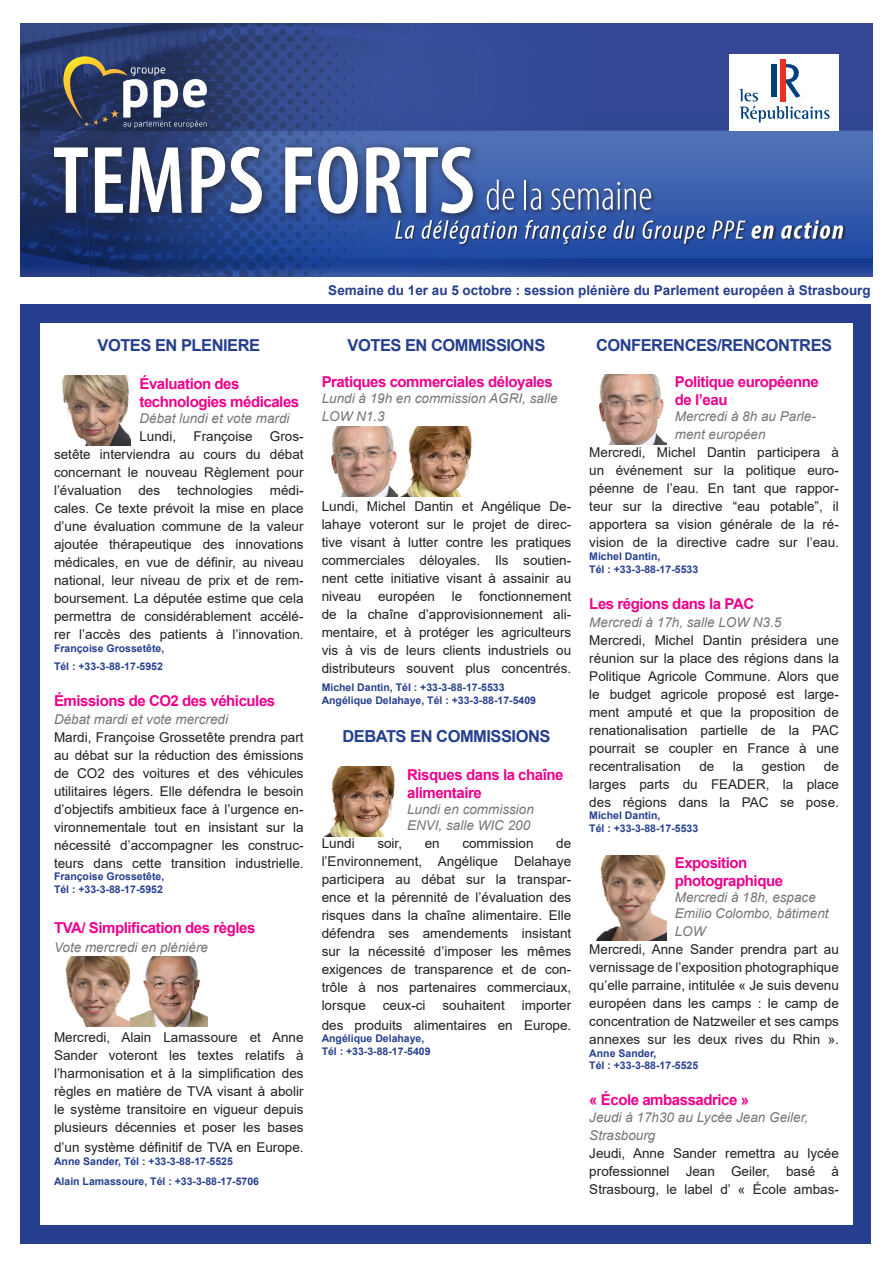
<style>
.page{position:relative;width:893px;height:1263px;background:#fff}
.page>*{position:absolute;margin:0;border:0;box-sizing:border-box;transform-origin:0 0}
.t1{font:700 16.5px "Arial";letter-spacing:-.03em;color:#253f8e}
.t2{font:700 15px/18px "Arial";letter-spacing:-.03em;color:#ed028c}
.t3{font:13.5px/18px "Arial";color:#231f20;text-align:justify}
.t4{font:italic 13.5px/18px "Arial";color:#757575}
.t5{font:700 13.5px "Arial";color:#253f8e}
.t6{font:700 10.5px "Arial";color:#253f8e}
</style>
<div class="page">
<img style="left:21px;top:24px;width:851px;height:253px">
<div style="left:729px;top:54px;width:110px;height:77px;background:#fff"></div>
<div style="left:21px;top:304px;width:850px;height:939px;background:#253f8e"></div>
<div style="left:41px;top:323px;width:812px;height:902px;background:#fff"></div>
<div style="left:48px;top:141px;width:435px;height:82px;background:#231f20;opacity:.75"></div>
<svg style="left:54px;top:147px;width:34px;height:66px"></svg>
<svg style="left:95px;top:147px;width:28px;height:66px"></svg>
<svg style="left:129px;top:147px;width:53px;height:66px"></svg>
<svg style="left:191px;top:147px;width:71px;height:66px"></svg>
<svg style="left:285px;top:147px;width:27px;height:66px"></svg>
<svg style="left:318px;top:147px;width:40px;height:67px"></svg>
<svg style="left:366px;top:147px;width:107px;height:66px"></svg>
<div style="left:485px;top:178px;width:171px;height:37px;background:#231f20;opacity:.75"></div>
<svg style="left:487px;top:180px;width:27px;height:30px"></svg>
<hr style="left:525px;top:180px;width:1px;height:30px;background:#fff">
<svg style="left:531px;top:188px;width:10px;height:22px"></svg>
<svg style="left:551px;top:182px;width:100px;height:28px;background:#617aaf"></svg>
<div style="left:395px;top:220px;width:451px;height:27px;background:#231f20;opacity:.75"></div>
<svg style="left:395px;top:221px;width:19px;height:18px"></svg>
<svg style="left:422px;top:220px;width:95px;height:24px;background:#5873ab"></svg>
<svg style="left:525px;top:220px;width:81px;height:24px;background:#546faa"></svg>
<svg style="left:614px;top:220px;width:21px;height:19px"></svg>
<svg style="left:643px;top:220px;width:62px;height:24px"></svg>
<svg style="left:712px;top:221px;width:33px;height:18px"></svg>
<svg style="left:751px;top:225px;width:23px;height:14px"></svg>
<svg style="left:781px;top:220px;width:62px;height:19px"></svg>
<svg style="left:58px;top:56px;width:149px;height:72px;background:#535c73"></svg>
<svg style="left:739px;top:64px;width:91px;height:58px"></svg>
<div style="left:780px;top:59px;width:6px;height:42px;background:#ee2e22"></div>
<div style="left:771px;top:64px;width:5px;height:33px;background:#00407c"></div>
<img style="left:61px;top:375px;width:70px;height:70px">
<img style="left:65px;top:957px;width:66px;height:70px">
<img style="left:131px;top:957px;width:77px;height:70px">
<img style="left:331px;top:426px;width:67px;height:70px">
<img style="left:402px;top:426px;width:70px;height:70px">
<img style="left:323px;top:766px;width:72px;height:71px">
<img style="left:599px;top:374px;width:67px;height:70px">
<img style="left:596px;top:856px;width:70px;height:85px">
<p class="t1" style="left:98px;top:334px;width:164px">VOTES EN PLENIERE</p>
<p class="t2" style="left:139px;top:375px;width:102px">Évaluation des</p>
<p class="t2" style="left:139px;top:393px;width:161px">technologies médicales</p>
<p class="t4" style="left:139px;top:410px;width:152px">Débat lundi et vote mardi</p>
<p class="t3" style="left:139px;top:427px;width:38px">Lundi,</p>
<p class="t3" style="left:193px;top:427px;width:61px">Françoise</p>
<p class="t3" style="left:54px;top:427px;width:251px;text-indent:216px">Gros&shy;setête interviendra au cours du débat concernant le nouveau Règlement pour l’évaluation</p>
<p class="t3" style="left:54px;top:481px;width:251px;text-indent:216px">médi&shy;cales. Ce texte prévoit la mise en place d’une évaluation commune de la valeur ajoutée thérapeutique des innovations médicales, en vue de définir, au niveau national, leur niveau de prix et de rem&shy;boursement. La députée estime que cela permettra de considérablement accélé&shy;rer l’accès des patients à l’innovation.</p>
<p class="t6" style="left:54px;top:641px;width:112px">Françoise Grossetête,</p>
<p class="t6" style="left:54px;top:659px;width:110px">Tél : +33-3-88-17-5952</p>
<p class="t2" style="left:54px;top:692px;width:223px">Émissions de CO2 des véhicules</p>
<p class="t4" style="left:54px;top:710px;width:176px">Débat mardi et vote mercredi</p>
<p class="t3" style="left:54px;top:728px;width:251px">Mardi, Françoise Grossetête prendra part au débat sur la réduction des émissions de CO2 des voitures et des véhicules utilitaires légers. Elle défendra le besoin d’objectifs ambitieux face à l’urgence en&shy;vironnementale tout en insistant sur la nécessité d’accompagner les construc&shy;teurs dans cette transition industrielle.</p>
<p class="t6" style="left:54px;top:869px;width:112px">Françoise Grossetête,</p>
<p class="t6" style="left:54px;top:882px;width:110px">Tél : +33-3-88-17-5952</p>
<p class="t2" style="left:54px;top:918px;width:203px">TVA/ Simplification des règles</p>
<p class="t4" style="left:54px;top:939px;width:156px">Vote mercredi en plénière</p>
<p class="t3" style="left:138px;top:481px;width:23px">des</p>
<p class="t3" style="left:177px;top:481px;width:77px">technologies</p>
<p class="t3" style="left:54px;top:1028px;width:251px">Mercredi, Alain Lamassoure et Anne Sander voteront les textes relatifs à l’harmonisation et à la simplification des règles en matière de TVA visant à abolir le système transitoire en vigueur depuis plusieurs décennies et poser les bases</p>
<p class="t3" style="left:54px;top:1138px;width:251px">d’un système définitif de TVA en Europe.</p>
<p class="t6" style="left:54px;top:1154px;width:180px">Anne Sander, Tél : +33-3-88-17-5525</p>
<p class="t6" style="left:54px;top:1173px;width:207px">Alain Lamassoure, Tél : +33-3-88-17-5706</p>
<p class="t5" style="left:328px;top:281px;width:544px">Semaine du 1er au 5 octobre : session plénière du Parlement européen à Strasbourg</p>
<p class="t1" style="left:348px;top:334px;width:199px">VOTES EN COMMISSIONS</p>
<p class="t2" style="left:322px;top:373px;width:233px">Pratiques commerciales déloyales</p>
<p class="t4" style="left:322px;top:390px;width:237px">Lundi à 19h en commission AGRI, salle<br>LOW N1.3</p>
<p class="t3" style="left:322px;top:497px;width:251px">Lundi, Michel Dantin et Angélique De&shy;lahaye voteront sur le projet de direc&shy;tive visant à lutter contre les pratiques commerciales déloyales. Ils soutien&shy;nent cette initiative visant à assainir au niveau européen le fonctionnement de la chaîne d’approvisionnement ali&shy;mentaire, et à protéger les agriculteurs vis à vis de leurs clients industriels ou distributeurs souvent plus concentrés.</p>
<p class="t6" style="left:322px;top:680px;width:184px">Michel Dantin, Tél : +33-3-88-17-5533</p>
<p class="t6" style="left:322px;top:693px;width:216px">Angélique Delahaye, Tél : +33-3-88-17-5409</p>
<p class="t1" style="left:342px;top:724px;width:209px">DEBATS EN COMMISSIONS</p>
<p class="t2" style="left:407px;top:765px;width:158px">Risques dans la chaîne alimentaire</p>
<p class="t4" style="left:407px;top:801px;width:128px;line-height:16.2px">Lundi en commission<br>ENVI, salle WIC 200</p>
<p class="t3" style="left:322px;top:834px;width:35px">Lundi</p>
<p class="t3" style="left:377px;top:834px;width:26px">soir,</p>
<p class="t3" style="left:425px;top:834px;width:17px">en</p>
<p class="t3" style="left:462px;top:834px;width:73px">commission</p>
<p class="t3" style="left:322px;top:834px;width:251px;text-indent:235px">de l’Environnement, Angélique Delahaye participera au débat sur la transpar&shy;ence et la pérennité de l’évaluation des risques dans la chaîne alimentaire. Elle défendra ses amendements insistant sur la nécessité d’imposer les mêmes exigences de transparence et de con&shy;trôle à nos partenaires commerciaux, lorsque</p>
<p class="t3" style="left:322px;top:995px;width:251px;line-height:19.8px;text-align:right">importer<br>des produits alimentaires en Europe.</p>
<p class="t6" style="left:322px;top:1031px;width:104px">Angélique Delahaye,</p>
<p class="t6" style="left:322px;top:1044px;width:110px">Tél : +33-3-88-17-5409</p>
<p class="t3" style="left:383px;top:996px;width:44px">ceux-ci</p>
<p class="t3" style="left:443px;top:996px;width:64px">souhaitent</p>
<p class="t1" style="left:596px;top:334px;width:238px">CONFERENCES/RENCONTRES</p>
<p class="t2" style="left:675px;top:373px;width:145px">Politique européenne de l’eau</p>
<p class="t4" style="left:675px;top:408px;width:143px">Mercredi à 8h au Parle&shy;ment européen</p>
<p class="t3" style="left:589px;top:443px;width:251px">Mercredi, Michel Dantin participera à un événement sur la politique euro&shy;péenne de l’eau. En tant que rappor&shy;teur sur la directive “eau potable”, il apportera sa vision générale de la ré&shy;vision de la directive cadre sur l’eau.</p>
<p class="t6" style="left:589px;top:549px;width:73px">Michel Dantin,</p>
<p class="t6" style="left:589px;top:561px;width:110px">Tél : +33-3-88-17-5533</p>
<p class="t2" style="left:589px;top:594px;width:166px">Les régions dans la PAC</p>
<p class="t4" style="left:589px;top:613px;width:194px">Mercredi à 17h, salle LOW N3.5</p>
<p class="t3" style="left:589px;top:631px;width:251px">Mercredi, Michel Dantin présidera une réunion sur la place des régions dans la Politique Agricole Commune. Alors que le budget agricole proposé est large&shy;ment amputé et que la proposition de</p>
<p class="t3" style="left:589px;top:721px;width:251px">renationalisation partielle de la PAC pourrait se coupler en France à une recentralisation</p>
<p class="t3" style="left:589px;top:757px;width:251px;text-indent:235px">de larges parts du FEADER, la place des régions dans la PAC se pose.</p>
<p class="t6" style="left:589px;top:808px;width:73px">Michel Dantin,</p>
<p class="t6" style="left:589px;top:821px;width:110px">Tél : +33-3-88-17-5533</p>
<p class="t2" style="left:675px;top:854px;width:74px">Exposition</p>
<p class="t2" style="left:675px;top:872px;width:110px">photographique</p>
<p class="t4" style="left:675px;top:889px;width:155px;line-height:16.2px">Mercredi à 18h, espace<br>Emilio Colombo, bâtiment</p>
<p class="t4" style="left:675px;top:923px;width:32px">LOW</p>
<p class="t3" style="left:589px;top:940px;width:251px">Mercredi, Anne Sander prendra part au vernissage de l’exposition photographique qu’elle parraine, intitulée « Je suis devenu européen dans les camps : le camp de concentration de Natzweiler et ses camps annexes sur les deux rives du Rhin ».</p>
<p class="t6" style="left:589px;top:1046px;width:69px">Anne Sander,</p>
<p class="t6" style="left:589px;top:1058px;width:110px">Tél : +33-3-88-17-5525</p>
<p class="t2" style="left:589px;top:1091px;width:161px">« École ambassadrice »</p>
<p class="t4" style="left:589px;top:1108px;width:220px">Jeudi à 17h30 au Lycée Jean Geiler,<br>Strasbourg</p>
<p class="t3" style="left:589px;top:1144px;width:251px">Jeudi, Anne Sander remettra au lycée</p>
<p class="t3" style="left:589px;top:1162px;width:251px">professionnel Jean Geiler, basé à<br>Strasbourg, le label d’ « École ambas-</p>
<p class="t3" style="left:699px;top:757px;width:17px">de</p>
<p class="t3" style="left:733px;top:757px;width:12px">la</p>
<p class="t3" style="left:762px;top:757px;width:45px">gestion</p>
</div>
